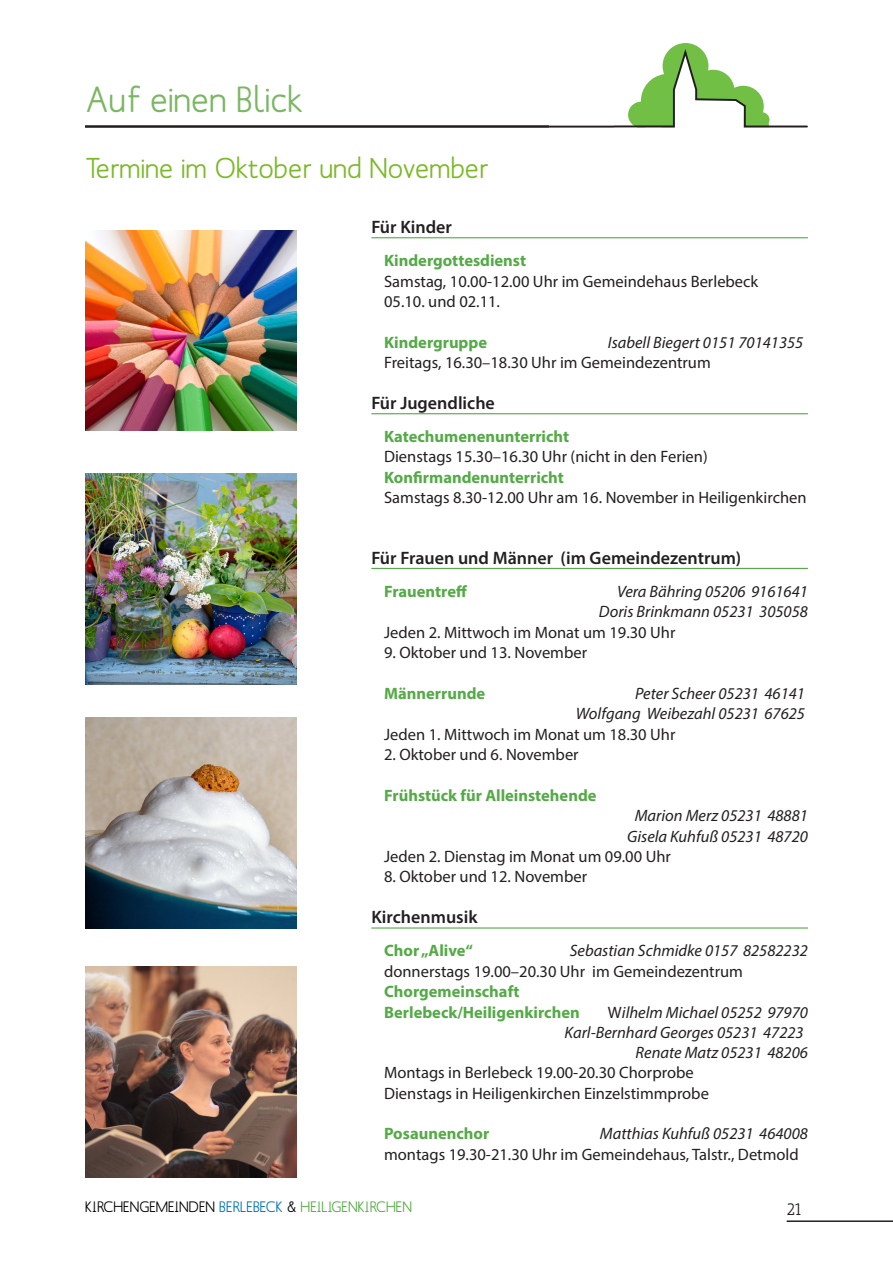
<style>
.page{position:relative;width:893px;height:1263px;background:#fff}
.page>*{position:absolute;margin:0;border:0;box-sizing:border-box;transform-origin:0 0}
.Rubrik{font:500 36px "Mank Sans";color:#7bb763}
.Head_HK{font:500 28.5px "Mank Sans";color:#7cb927}
.Unterstrichen_grün{font:600 18px "Myriad Pro";color:#231f20}
.Dünn_unterstrichen_g{font:600 18px "Myriad Pro";color:#231f20}
.Fließ_eingerückt_lin{font:16.5px/20.4px "Myriad Pro";color:#231f20}
.Fließ_eingerückt_lin-2{font:italic 16.5px/20.4px "Myriad Pro";color:#231f20;text-align:right}
.Fließ_eingerückt_lin-3{font:700 16.5px "Myriad Pro";color:#54aa46}
.t1{font:500 16.5px "Mank Sans";color:#231f20}
.t2{font:500 15px "Mank Sans";color:#000}
.s1{font-weight:700;color:#54aa46}
.s2{font-style:normal}
.s3{color:#0072bc}
.s4{color:#54aa46}
</style>
<div class="page">
<hr style="left:787px;top:1220px;width:106px;height:2px;background:#231f20">
<hr style="left:85px;top:125px;width:464px;height:2px;background:#231f20">
<hr style="left:85px;top:126px;width:604px;height:2px;background:#231f20">
<svg style="left:614px;top:43px;width:194px;height:84px"></svg>
<hr style="left:371px;top:237px;width:437px;height:1px;background:#54aa46">
<hr style="left:371px;top:413px;width:437px;height:1px;background:#54aa46">
<hr style="left:371px;top:568px;width:437px;height:1px;background:#54aa46">
<hr style="left:371px;top:927px;width:437px;height:1px;background:#54aa46">
<img style="left:86px;top:473px;width:211px;height:211px">
<img style="left:86px;top:967px;width:211px;height:211px">
<img style="left:86px;top:717px;width:211px;height:211px">
<img style="left:86px;top:230px;width:211px;height:201px">
<p class="Rubrik" style="left:85px;top:77px;width:220px">Auf einen Blick</p>
<p class="Head_HK" style="left:85px;top:150px;width:405px">Termine im Oktober und November</p>
<p class="Unterstrichen_grün" style="left:371px;top:215px;width:82px">Für Kinder</p>
<p class="Fließ_eingerückt_lin-3" style="left:384px;top:250px;width:144px">Kindergottesdienst</p>
<p class="Fließ_eingerückt_lin" style="left:384px;top:270px;width:376px">Samstag, 10.00-12.00 Uhr im Gemeindehaus Berlebeck<br>05.10. und 02.11.</p>
<p class="Fließ_eingerückt_lin-3" style="left:384px;top:331px;width:104px">Kindergruppe</p>
<p class="Fließ_eingerückt_lin-2" style="left:608px;top:332px;width:197px">Isabell Biegert 0151 70141355</p>
<p class="Fließ_eingerückt_lin" style="left:384px;top:352px;width:328px">Freitags, 16.30–18.30 Uhr im Gemeindezentrum</p>
<p class="Unterstrichen_grün" style="left:371px;top:391px;width:125px">Für Jugendliche</p>
<p class="Fließ_eingerückt_lin-3" style="left:384px;top:426px;width:187px">Katechumenenunterricht</p>
<p class="Fließ_eingerückt_lin" style="left:384px;top:446px;width:325px">Dienstags 15.30–16.30 Uhr (nicht in den Ferien)</p>
<p class="Fließ_eingerückt_lin-3" style="left:384px;top:467px;width:181px">Konfirmandenunterricht</p>
<p class="Fließ_eingerückt_lin" style="left:384px;top:487px;width:424px">Samstags 8.30-12.00 Uhr am 16. November in Heiligenkirchen</p>
<p class="Unterstrichen_grün" style="left:371px;top:546px;width:371px">Für Frauen und Männer (im Gemeindezentrum)</p>
<p class="Fließ_eingerückt_lin-3" style="left:384px;top:580px;width:84px">Frauentreff</p>
<p class="Fließ_eingerückt_lin-2" style="left:617px;top:581px;width:192px">Vera Bähring 05206 9161641</p>
<p class="Fließ_eingerückt_lin-2" style="left:599px;top:601px;width:211px">Doris Brinkmann 05231 305058</p>
<p class="Fließ_eingerückt_lin" style="left:384px;top:621px;width:293px">Jeden 2. Mittwoch im Monat um 19.30 Uhr</p>
<p class="Fließ_eingerückt_lin" style="left:384px;top:642px;width:204px">9. Oktober und 13. November</p>
<p class="Fließ_eingerückt_lin-3" style="left:384px;top:682px;width:103px">Männerrunde</p>
<p class="Fließ_eingerückt_lin-2" style="left:576px;top:683px;width:231px">Peter Scheer 05231 46141<br>Wolfgang Weibezahl 05231 67625</p>
<p class="Fließ_eingerückt_lin" style="left:384px;top:723px;width:293px">Jeden 1. Mittwoch im Monat um 18.30 Uhr</p>
<p class="Fließ_eingerückt_lin" style="left:384px;top:744px;width:196px">2. Oktober und 6. November</p>
<p class="Fließ_eingerückt_lin-3" style="left:384px;top:784px;width:214px">Frühstück für Alleinstehende</p>
<p class="Fließ_eingerückt_lin-2" style="left:635px;top:805px;width:175px">Marion Merz 05231 48881</p>
<p class="Fließ_eingerückt_lin-2" style="left:627px;top:825px;width:182px">Gisela Kuhfuß 05231 48720</p>
<p class="Fließ_eingerückt_lin" style="left:384px;top:846px;width:288px">Jeden 2. Dienstag im Monat um 09.00 Uhr</p>
<p class="Fließ_eingerückt_lin" style="left:384px;top:866px;width:204px">8. Oktober und 12. November</p>
<p class="Dünn_unterstrichen_g" style="left:371px;top:906px;width:108px">Kirchenmusik</p>
<p class="Fließ_eingerückt_lin-3" style="left:384px;top:940px;width:90px">Chor „Alive“</p>
<p class="Fließ_eingerückt_lin-2" style="left:570px;top:940px;width:240px">Sebastian Schmidke 0157 82582232</p>
<p class="Fließ_eingerückt_lin" style="left:384px;top:961px;width:360px">donnerstags 19.00–20.30 Uhr im Gemeindezentrum<br><span class="s1">Chorgemeinschaft<br>Berlebeck/Heiligenkirchen</span></p>
<p class="Fließ_eingerückt_lin-2" style="left:608px;top:1001px;width:201px"><span class="s2">W</span>ilhelm Michael 05252 97970</p>
<p class="Fließ_eingerückt_lin-2" style="left:565px;top:1022px;width:241px">Karl-Bernhard Georges 05231 47223</p>
<p class="Fließ_eingerückt_lin-2" style="left:636px;top:1042px;width:174px">Renate Matz 05231 48206</p>
<p class="Fließ_eingerückt_lin" style="left:384px;top:1063px;width:326px">Montags in Berlebeck 19.00-20.30 Chorprobe<br>Dienstags in Heiligenkirchen Einzelstimmprobe</p>
<p class="Fließ_eingerückt_lin-3" style="left:384px;top:1123px;width:107px">Posaunenchor</p>
<p class="Fließ_eingerückt_lin-2" style="left:600px;top:1123px;width:210px">Matthias Kuhfuß 05231 464008</p>
<p class="Fließ_eingerückt_lin" style="left:384px;top:1144px;width:416px">montags 19.30-21.30 Uhr im Gemeindehaus, Talstr., Detmold</p>
<p class="t2" style="left:85px;top:1197px;width:328px">KIRCHENGEMEINDEN <span class="s3">BERLEBECK</span> &amp; <span class="s4">HEILIGENKIRCHEN</span></p>
<p class="t1" style="left:787px;top:1199px;width:16px">21</p>
</div>
